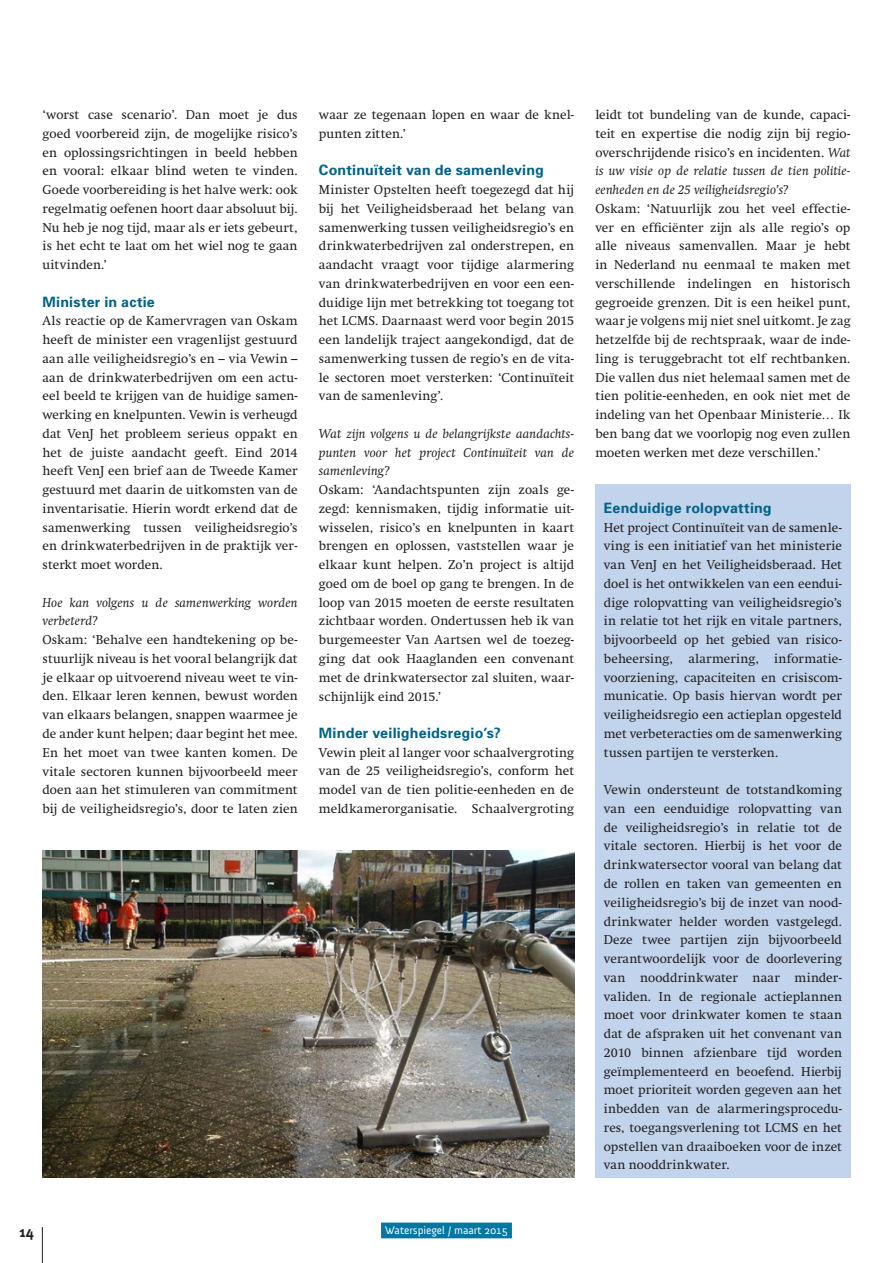
<style>
.page{position:relative;width:893px;height:1263px;background:#fff}
.page>*{position:absolute;margin:0;border:0;box-sizing:border-box;transform-origin:0 0}
.t1{font:700 15px "Meta Plus";color:#231f20}
.t2{font:700 14.25px "Univers";letter-spacing:.015em;color:#006288}
.t3{font:12.75px/18.8px "Swift";letter-spacing:.01em;color:#231f20;text-align:justify}
.t4{font:italic 12.75px/18.8px "Swift";letter-spacing:.01em;color:#231f20}
.t5{font:11.25px "Anivers";color:#fff}
.s1{font-style:italic}
</style>
<div class="page">
<hr style="left:42px;top:1227px;width:1px;height:36px;background:#231f20">
<div style="left:381px;top:1222px;width:131px;height:16px;background:#0076a3"></div>
<img style="left:43px;top:850px;width:531px;height:328px">
<div style="left:595px;top:485px;width:255px;height:693px;background:#c1d4ec"></div>
<p class="t3" style="left:43px;top:105px;width:257px">‘worst case scenario’. Dan moet je dus goed voorbereid zijn, de mogelijke risico’s en oplossingsrichtingen in beeld hebben en vooral: elkaar blind weten te vinden.<br>Goede voorbereiding is het halve werk: ook regelmatig oefenen hoort daar absoluut bij.<br>Nu heb je nog tijd, maar als er iets gebeurt, is het echt te laat om het wiel nog te gaan uitvinden.’</p>
<p class="t2" style="left:43px;top:292px;width:114px">Minister in actie</p>
<p class="t3" style="left:43px;top:312px;width:257px">Als reactie op de Kamervragen van Oskam heeft de minister een vragenlijst gestuurd aan alle veiligheidsregio’s en – via Vewin – aan de drinkwaterbedrijven om een actu&shy;eel beeld te krijgen van de huidige samen&shy;werking en knelpunten. Vewin is verheugd dat VenJ het probleem serieus oppakt en het de juiste aandacht geeft. Eind 2014 heeft VenJ een brief aan de Tweede Kamer gestuurd met daarin de uitkomsten van de inventarisatie. Hierin wordt erkend dat de samenwerking tussen veiligheidsregio’s en drinkwaterbedrijven in de praktijk ver&shy;sterkt moet worden.</p>
<p class="t4" style="left:43px;top:593px;width:257px">Hoe kan volgens u de samenwerking worden verbeterd?</p>
<p class="t3" style="left:43px;top:630px;width:257px">Oskam: ‘Behalve een handtekening op be&shy;stuurlijk niveau is het vooral belangrijk dat je elkaar op uitvoerend niveau weet te vin&shy;den. Elkaar leren kennen, bewust worden van elkaars belangen, snappen waarmee je de ander kunt helpen; daar begint het mee.<br>En het moet van twee kanten komen. De vitale sectoren kunnen bijvoorbeeld meer doen aan het stimuleren van commitment bij de veiligheidsregio’s, door te laten zien</p>
<p class="t3" style="left:319px;top:105px;width:257px">waar ze tegenaan lopen en waar de knel&shy;punten zitten.’</p>
<p class="t2" style="left:319px;top:161px;width:227px">Continuïteit van de samenleving</p>
<p class="t3" style="left:319px;top:180px;width:257px">Minister Opstelten heeft toegezegd dat hij bij het Veiligheidsberaad het belang van samenwerking tussen veiligheidsregio’s en drinkwaterbedrijven zal onderstrepen, en aandacht vraagt voor tijdige alarmering van drinkwaterbedrijven en voor een een&shy;duidige lijn met betrekking tot toegang tot het LCMS. Daarnaast werd voor begin 2015 een landelijk traject aangekondigd, dat de samenwerking tussen de regio’s en de vita&shy;le sectoren moet versterken: ‘Continuïteit van de samenleving’.</p>
<p class="t4" style="left:319px;top:424px;width:257px;text-align:justify">Wat zijn volgens u de belangrijkste aandachts&shy;punten voor het project Continuïteit van de samenleving?</p>
<p class="t3" style="left:319px;top:480px;width:257px">Oskam: ‘Aandachtspunten zijn zoals ge&shy;zegd: kennismaken, tijdig informatie uit&shy;wisselen, risico’s en knelpunten in kaart brengen en oplossen, vaststellen waar je elkaar kunt helpen. Zo’n project is altijd goed om de boel op gang te brengen. In de loop van 2015 moeten de eerste resultaten zichtbaar worden. Ondertussen heb ik van burgemeester Van Aartsen wel de toezeg&shy;ging dat ook Haaglanden een convenant met de drinkwatersector zal sluiten, waar&shy;schijnlijk eind 2015.’</p>
<p class="t2" style="left:319px;top:724px;width:183px">Minder veiligheidsregio’s?</p>
<p class="t3" style="left:319px;top:743px;width:257px">Vewin pleit al langer voor schaalvergroting van de 25 veiligheidsregio’s, conform het model van de tien politie-eenheden en de meldkamerorganisatie. Schaalvergroting</p>
<p class="t3" style="left:595px;top:105px;width:257px">leidt tot bundeling van de kunde, capaci&shy;teit en expertise die nodig zijn bij regio&shy;overschrijdende risico’s en incidenten. <span class="s1">Wat is uw visie op de relatie tussen de tien politie&shy;eenheden en de 25 veiligheidsregio’s?</span></p>
<p class="t3" style="left:595px;top:199px;width:257px">Oskam: ‘Natuurlijk zou het veel effectie&shy;ver en efficiënter zijn als alle regio’s op alle niveaus samenvallen. Maar je hebt in Nederland nu eenmaal te maken met verschillende indelingen en historisch gegroeide grenzen. Dit is een heikel punt, waar je volgens mij niet snel uitkomt. Je zag hetzelfde bij de rechtspraak, waar de inde&shy;ling is teruggebracht tot elf rechtbanken.<br>Die vallen dus niet helemaal samen met de tien politie-eenheden, en ook niet met de indeling van het Openbaar Ministerie… Ik ben bang dat we voorlopig nog even zullen moeten werken met deze verschillen.’</p>
<p class="t2" style="left:604px;top:499px;width:169px">Eenduidige rolopvatting</p>
<p class="t3" style="left:604px;top:518px;width:240px">Het project Continuïteit van de samenle&shy;ving is een initiatief van het ministerie van VenJ en het Veiligheidsberaad. Het doel is het ontwikkelen van een eendui&shy;dige rolopvatting van veiligheidsregio’s in relatie tot het rijk en vitale partners, bijvoorbeeld op het gebied van risico&shy;beheersing, alarmering, informatie&shy;voorziening, capaciteiten en crisiscom&shy;municatie. Op basis hiervan wordt per veiligheidsregio een actieplan opgesteld met verbeteracties om de samenwerking tussen partijen te versterken.</p>
<p class="t3" style="left:604px;top:780px;width:240px">Vewin ondersteunt de totstandkoming van een eenduidige rolopvatting van de veiligheidsregio’s in relatie tot de vitale sectoren. Hierbij is het voor de drinkwatersector vooral van belang dat de rollen en taken van gemeenten en veiligheidsregio’s bij de inzet van nood&shy;drinkwater helder worden vastgelegd.<br>Deze twee partijen zijn bijvoorbeeld verantwoordelijk voor de doorlevering van nooddrinkwater naar minder&shy;validen. In de regionale actieplannen moet voor drinkwater komen te staan dat de afspraken uit het convenant van 2010 binnen afzienbare tijd worden geïmplementeerd en beoefend. Hierbij moet prioriteit worden gegeven aan het inbedden van de alarmeringsprocedu&shy;res, toegangsverlening tot LCMS en het opstellen van draaiboeken voor de inzet van nooddrinkwater.</p>
<p class="t1" style="left:20px;top:1223px;width:16px">14</p>
<p class="t5" style="left:385px;top:1224px;width:124px">Waterspiegel / maart 2015</p>
</div>
